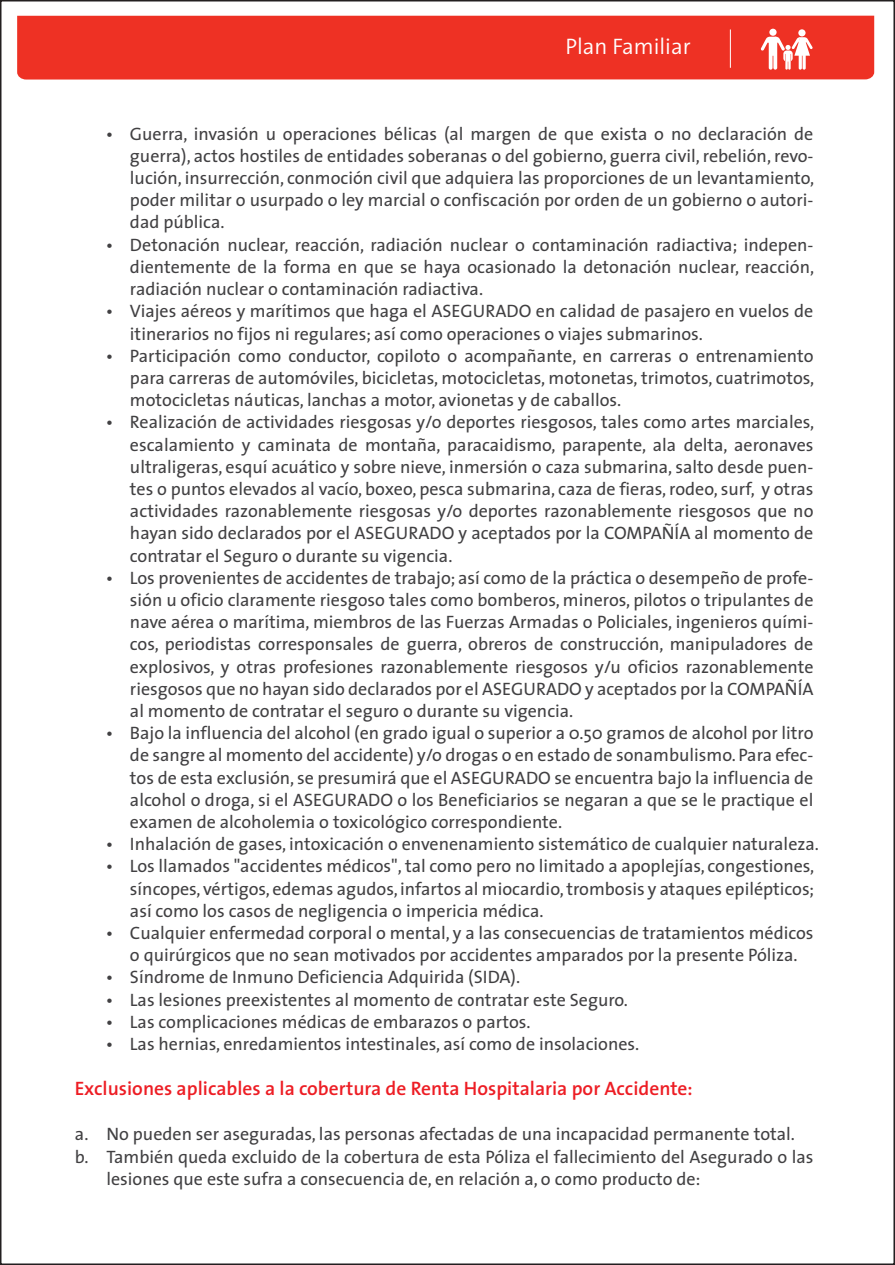
<style>
.page{position:relative;width:895px;height:1265px;background:#fff}
.page>*{position:absolute;margin:0;border:0;box-sizing:border-box;transform-origin:0 0}
.t1{font:300 22.5px "The Sans";color:#fff}
.t2{font:600 19.5px "The Sans";color:#ed1d24}
.t3{font:18px/22.2px "The Sans";color:#414042;text-align:justify}
</style>
<div class="page">
<div style="left:17px;top:16px;width:857px;height:63px;background:#ee3124"></div>
<hr style="left:730px;top:29px;width:1px;height:39px;background:#fff">
<div style="left:769px;top:29px;width:7px;height:7px;background:#fff;border-radius:50%"></div>
<div style="left:798px;top:29px;width:7px;height:7px;background:#fff;border-radius:50%"></div>
<svg style="left:760px;top:37px;width:52px;height:33px"></svg>
<p class="t1" style="left:565px;top:28px;width:127px">Plan Familiar</p>
<p class="t3" style="left:130px;top:122px;width:685px;text-indent:-24px">• Guerra, invasión u operaciones bélicas (al margen de que exista o no declaración de guerra), actos hostiles de entidades soberanas o del gobierno, guerra civil, rebelión, revo&shy;lución, insurrección, conmoción civil que adquiera las proporciones de un levantamiento, poder militar o usurpado o ley marcial o confiscación por orden de un gobierno o autori&shy;dad pública.</p>
<p class="t3" style="left:130px;top:233px;width:685px;text-indent:-24px">• Detonación nuclear, reacción, radiación nuclear o contaminación radiactiva; indepen&shy;dientemente de la forma en que se haya ocasionado la detonación nuclear, reacción, radiación nuclear o contaminación radiactiva.</p>
<p class="t3" style="left:130px;top:299px;width:684px;text-indent:-24px">• Viajes aéreos y marítimos que haga el ASEGURADO en calidad de pasajero en vuelos de itinerarios no fijos ni regulares; así como operaciones o viajes submarinos.</p>
<p class="t3" style="left:130px;top:344px;width:685px;text-indent:-24px">• Participación como conductor, copiloto o acompañante, en carreras o entrenamiento para carreras de automóviles, bicicletas, motocicletas, motonetas, trimotos, cuatrimotos, motocicletas náuticas, lanchas a motor, avionetas y de caballos.</p>
<p class="t3" style="left:130px;top:410px;width:685px;text-indent:-24px">• Realización de actividades riesgosas y/o deportes riesgosos, tales como artes marciales, escalamiento y caminata de montaña, paracaidismo, parapente, ala delta, aeronaves ultraligeras, esquí acuático y sobre nieve, inmersión o caza submarina, salto desde puen&shy;tes o puntos elevados al vacío, boxeo, pesca submarina, caza de fieras, rodeo, surf, y otras actividades razonablemente riesgosas y/o deportes razonablemente riesgosos que no hayan sido declarados por el ASEGURADO y aceptados por la COMPAÑÍA al momento de contratar el Seguro o durante su vigencia.</p>
<p class="t3" style="left:130px;top:566px;width:685px;text-indent:-24px">• Los provenientes de accidentes de trabajo; así como de la práctica o desempeño de profe&shy;sión u oficio claramente riesgoso tales como bomberos, mineros, pilotos o tripulantes de nave aérea o marítima, miembros de las Fuerzas Armadas o Policiales, ingenieros quími&shy;cos, periodistas corresponsales de guerra, obreros de construcción, manipuladores de explosivos, y otras profesiones razonablemente riesgosos y/u oficios razonablemente riesgosos que no hayan sido declarados por el ASEGURADO y aceptados por la COMPAÑÍA al momento de contratar el seguro o durante su vigencia.</p>
<p class="t3" style="left:130px;top:721px;width:685px;text-indent:-24px">• Bajo la influencia del alcohol (en grado igual o superior a 0.50 gramos de alcohol por litro de sangre al momento del accidente) y/o drogas o en estado de sonambulismo. Para efec&shy;tos de esta exclusión, se presumirá que el ASEGURADO se encuentra bajo la influencia de alcohol o droga, si el ASEGURADO o los Beneficiarios se negaran a que se le practique el examen de alcoholemia o toxicológico correspondiente.</p>
<p class="t3" style="left:106px;top:832px;width:714px">• Inhalación de gases, intoxicación o envenenamiento sistemático de cualquier naturaleza.</p>
<p class="t3" style="left:130px;top:854px;width:685px;text-indent:-24px">• Los llamados "accidentes médicos", tal como pero no limitado a apoplejías, congestiones, síncopes, vértigos, edemas agudos, infartos al miocardio, trombosis y ataques epilépticos; así como los casos de negligencia o impericia médica.</p>
<p class="t3" style="left:106px;top:921px;width:709px;text-align:center">• Cualquier enfermedad corporal o mental, y a las consecuencias de tratamientos médicos o quirúrgicos que no sean motivados por accidentes amparados por la presente Póliza.</p>
<p class="t3" style="left:106px;top:965px;width:415px">• Síndrome de Inmuno Deficiencia Adquirida (SIDA).</p>
<p class="t3" style="left:106px;top:987px;width:523px">• Las lesiones preexistentes al momento de contratar este Seguro.</p>
<p class="t3" style="left:106px;top:1010px;width:426px">• Las complicaciones médicas de embarazos o partos.</p>
<p class="t3" style="left:106px;top:1032px;width:534px">• Las hernias, enredamientos intestinales, así como de insolaciones.</p>
<p class="t2" style="left:75px;top:1072px;width:619px">Exclusiones aplicables a la cobertura de Renta Hospitalaria por Accidente:</p>
<p class="t3" style="left:75px;top:1122px;width:721px">a. No pueden ser aseguradas, las personas afectadas de una incapacidad permanente total.</p>
<p class="t3" style="left:75px;top:1145px;width:740px">b. También queda excluido de la cobertura de esta Póliza el fallecimiento del Asegurado o las</p>
<p class="t3" style="left:106px;top:1167px;width:595px">lesiones que este sufra a consecuencia de, en relación a, o como producto de:</p>
</div>
